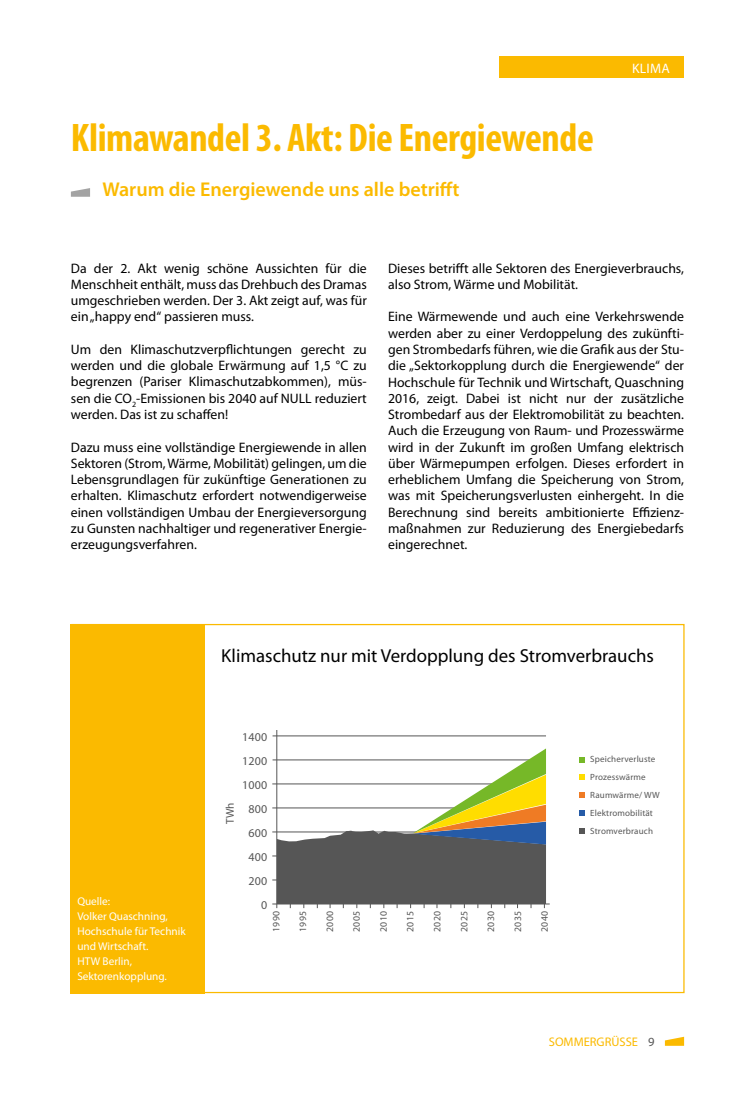
<style>
.page{position:relative;width:755px;height:1099px;background:#fff}
.page>*{position:absolute;margin:0;border:0;box-sizing:border-box;transform-origin:0 0}
.t1{font:700 condensed 40px "Myriad Pro";letter-spacing:-.01em;color:#fbba00}
.t2{font:600 20px "Myriad Pro";color:#fbba00}
.t3{font:18.88px "Myriad Pro";color:#000}
.t4{font:13.75px/16.2px "Myriad Pro";color:#000;text-align:justify}
.t5{font:13.75px "Myriad Pro";color:#fff}
.t6{font:12.5px "Myriad Pro";color:#fbba00}
.t7{font:12px/24px "Myriad Pro";letter-spacing:.02em;color:#565656;text-align:right}
.t8{font:11.25px/15px "Myriad Pro";color:#fff}
.t9{font:11.25px "Myriad Pro";color:#565656}
.t10{font:9.75px "Myriad Pro";letter-spacing:.02em;color:#565656}
.t11{font:9px/18px "Myriad Pro";letter-spacing:.02em;color:#565656}
.s1{color:#565656}
</style>
<div class="page">
<hr style="left:272px;top:903px;width:278px;height:1px;background:#565656">
<hr style="left:272px;top:879px;width:249px;height:1px;background:#565656">
<hr style="left:272px;top:855px;width:249px;height:1px;background:#565656">
<hr style="left:272px;top:831px;width:145px;height:1px;background:#565656">
<hr style="left:272px;top:807px;width:185px;height:1px;background:#565656">
<hr style="left:272px;top:783px;width:249px;height:1px;background:#565656">
<hr style="left:272px;top:759px;width:269px;height:1px;background:#565656">
<hr style="left:272px;top:735px;width:274px;height:1px;background:#565656">
<hr style="left:276px;top:730px;width:1px;height:178px;background:#565656">
<svg style="left:277px;top:748px;width:269px;height:160px"></svg>
<svg style="left:580px;top:828px;width:5px;height:6px"></svg>
<svg style="left:580px;top:757px;width:5px;height:5px"></svg>
<svg style="left:580px;top:810px;width:5px;height:5px"></svg>
<svg style="left:580px;top:774px;width:5px;height:6px"></svg>
<svg style="left:580px;top:792px;width:5px;height:5px"></svg>
<svg style="left:665px;top:1036px;width:19px;height:9px"></svg>
<div style="left:500px;top:57px;width:184px;height:21px;background:#fbba00"></div>
<svg style="left:71px;top:188px;width:19px;height:9px"></svg>
<div style="left:70px;top:624px;width:135px;height:369px;background:#fbba00"></div>
<h1 class="t1" style="left:71px;top:113px;width:524px">Klimawandel 3. Akt: Die Energiewende</h1>
<h2 class="t2" style="left:102px;top:176px;width:359px">Warum die Energiewende uns alle betrifft</h2>
<p class="t5" style="left:632px;top:59px;width:16px">Klima</p>
<p class="t4" style="left:71px;top:260px;width:297px">Da der 2. Akt wenig schöne Aussichten für die Menschheit enthält, muss das Drehbuch des Dramas umgeschrieben werden. Der 3. Akt zeigt auf, was für ein „happy end“ passieren muss.</p>
<p class="t4" style="left:71px;top:341px;width:297px">Um den Klimaschutzverpflichtungen gerecht zu werden und die globale Erwärmung auf 1,5 °C zu begrenzen (Pariser Klimaschutzabkommen), müs&shy;sen die CO<sub>2</sub>-Emissionen bis 2040 auf NULL reduziert werden. Das ist zu schaffen!</p>
<p class="t4" style="left:71px;top:438px;width:297px">Dazu muss eine vollständige Energiewende in allen Sektoren (Strom, Wärme, Mobilität) gelingen, um die Lebensgrundlagen für zukünftige Generationen zu erhalten. Klimaschutz erfordert notwendigerweise einen vollständigen Umbau der Energieversorgung zu Gunsten nachhaltiger und regenerativer Energie&shy;erzeugungsverfahren.</p>
<p class="t4" style="left:388px;top:260px;width:297px">Dieses betrifft alle Sektoren des Energieverbrauchs, also Strom, Wärme und Mobilität.</p>
<p class="t4" style="left:388px;top:308px;width:297px">Eine Wärmewende und auch eine Verkehrswende werden aber zu einer Verdoppelung des zukünfti&shy;gen Strombedarfs führen, wie die Grafik aus der Stu&shy;die „Sektorkopplung durch die Energiewende“ der Hochschule für Technik und Wirtschaft, Quaschning 2016, zeigt. Dabei ist nicht nur der zusätzliche Strombedarf aus der Elektromobilität zu beachten.<br>Auch die Erzeugung von Raum- und Prozesswärme wird in der Zukunft im großen Umfang elektrisch über Wärmepumpen erfolgen. Dieses erfordert in erheblichem Umfang die Speicherung von Strom, was mit Speicherungsverlusten einhergeht. In die Berechnung sind bereits ambitionierte Effizienz&shy;maßnahmen zur Reduzierung des Energiebedarfs eingerechnet.</p>
<p class="t8" style="left:77px;top:893px;width:110px">Quelle:<br>Volker Quaschning,<br>Hochschule für Technik und Wirtschaft.<br>HTW Berlin,<br>Sektorenkopplung.</p>
<h3 class="t3" style="left:221px;top:644px;width:434px">Klimaschutz nur mit Verdopplung des Stromverbrauchs</h3>
<p class="t9" style="left:223px;top:824px;width:23px;rotate:-90deg">TWh</p>
<p class="t7" style="left:242px;top:725px;width:27px">1400<br>1200<br>1000<br>800<br>600<br>400<br>200<br>0</p>
<p class="t10" style="left:270px;top:931px;width:22px;rotate:-90deg">1990</p>
<p class="t10" style="left:297px;top:931px;width:22px;rotate:-90deg">1995</p>
<p class="t10" style="left:324px;top:931px;width:22px;rotate:-90deg">2000</p>
<p class="t10" style="left:351px;top:931px;width:22px;rotate:-90deg">2005</p>
<p class="t10" style="left:377px;top:931px;width:22px;rotate:-90deg">2010</p>
<p class="t10" style="left:404px;top:931px;width:22px;rotate:-90deg">2015</p>
<p class="t10" style="left:431px;top:931px;width:22px;rotate:-90deg">2020</p>
<p class="t10" style="left:458px;top:931px;width:22px;rotate:-90deg">2025</p>
<p class="t10" style="left:485px;top:931px;width:22px;rotate:-90deg">2030</p>
<p class="t10" style="left:512px;top:931px;width:22px;rotate:-90deg">2035</p>
<p class="t10" style="left:538px;top:931px;width:22px;rotate:-90deg">2040</p>
<p class="t11" style="left:590px;top:749px;width:71px">Speicherverluste<br>Prozesswärme<br>Raumwärme/ WW<br>Elektromobilität<br>Stromverbrauch</p>
<p class="t6" style="left:549px;top:1033px;width:107px">SOMMERGRÜSSE <span class="s1">9</span></p>
</div>
